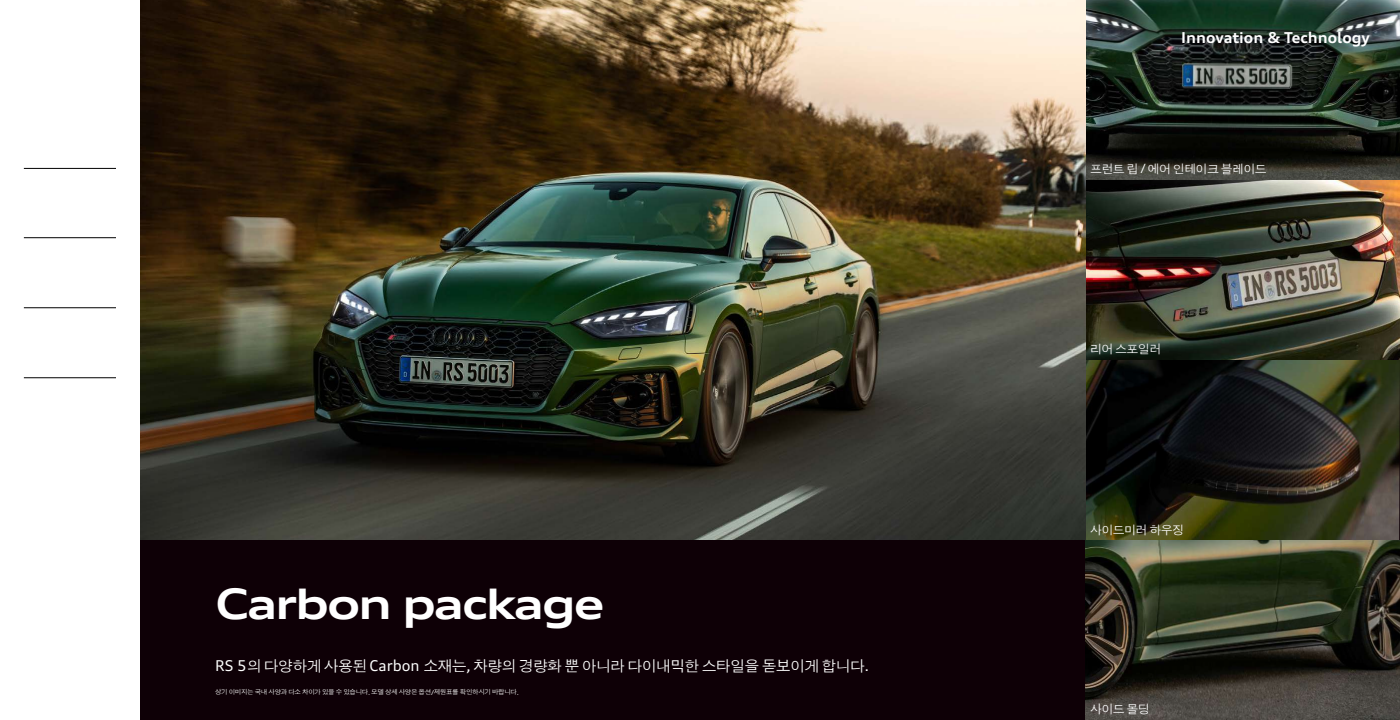
<style>
.page{position:relative;width:1400px;height:720px;background:#fff}
.page>*{position:absolute;margin:0;border:0;box-sizing:border-box;transform-origin:0 0}
.t1{font:700 expanded 42px "Audi Type";letter-spacing:-.05em;color:#fff}
.t2{font:15px "Audi Type KR";letter-spacing:-.05em;color:#fff}
.t3{font:700 expanded 15px "Audi Type";color:#fff}
.t4{font:12px "Audi Type KR";letter-spacing:-.05em;color:#fff}
.t5{font:6.5px "Audi Type KR";letter-spacing:-.05em;color:#fff}
.s1{font-family:"Audi Type";font-stretch:expanded}
</style>
<div class="page">
<hr style="left:24px;top:168px;width:92px;height:1px;background:#000">
<hr style="left:24px;top:237px;width:92px;height:1px;background:#000">
<hr style="left:24px;top:308px;width:92px;height:1px;background:#000">
<hr style="left:24px;top:378px;width:92px;height:1px;background:#000">
<div style="left:140px;top:0;width:1260px;height:720px;background:#0e0006"></div>
<img style="left:1085px;top:360px;width:315px;height:360px">
<img style="left:1085px;top:180px;width:315px;height:180px">
<img style="left:1085px;top:0;width:315px;height:180px">
<img style="left:140px;top:0;width:945px;height:540px">
<h1 class="t1" style="left:215px;top:578px;width:391px">Carbon package</h1>
<p class="t2" style="left:215px;top:656px;width:656px">RS 5의 다양하게 사용된 Carbon 소재는, 차량의 경량화 뿐 아니라 다이내믹한 스타일을 돋보이게 합니다.</p>
<p class="t5" style="left:215px;top:688px;width:305px">상기 이미지는 국내 사양과 다소 차이가 있을 수 있습니다<span class="s1">.</span> 모델 상세 사양은 옵션<span class="s1">/</span>제원표를 확인하시기 바랍니다<span class="s1">.</span></p>
<p class="t3" style="left:1181px;top:28px;width:190px">Innovation &amp; Technology</p>
<p class="t4" style="left:1090px;top:161px;width:178px">프런트 립 / 에어 인테이크 블레이드</p>
<p class="t4" style="left:1090px;top:341px;width:73px">리어 스포일러</p>
<p class="t4" style="left:1090px;top:522px;width:96px">사이드미러 하우징</p>
<p class="t4" style="left:1090px;top:701px;width:61px">사이드 몰딩</p>
</div>
